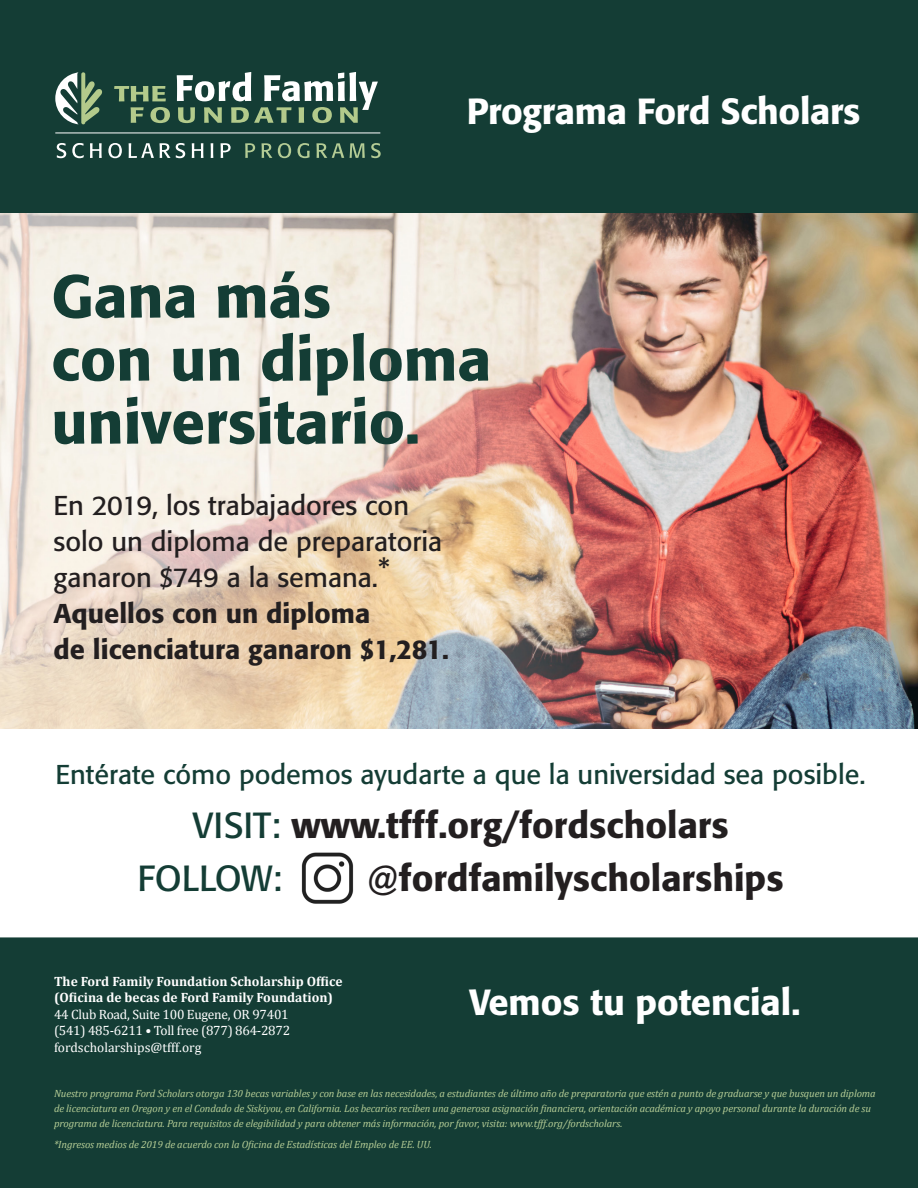
<style>
.page{position:relative;width:918px;height:1188px;background:#fff}
.page>*{position:absolute;margin:0;border:0;box-sizing:border-box;transform-origin:0 0}
.t1{font:500 60px/63px "Formata";color:#143d35}
.t2{font:500 36px "Formata";color:#231f20}
.t3{font:500 36px "Formata";letter-spacing:-.01em;color:#fff}
.t4{font:36px "Formata";color:#143d35}
.t5{font:27px/36px "Formata";color:#231f20}
.t6{font:27px "Formata";color:#143d35}
.basic_body{font:13.5px/16.5px "Cambria";letter-spacing:-.02em;color:#fff}
.small_print{font:italic 10.5px/15px "Cambria";letter-spacing:-.01em;color:#b4cc95}
.s1{font-weight:500}
.s2{font-weight:400;color:#143d35}
.s3{font-weight:700}
</style>
<div class="page">
<img style="left:0;top:212px;width:918px;height:517px">
<div style="left:1px;top:939px;width:917px;height:248px;background:#143d35"></div>
<div style="left:0;top:937px;width:918px;height:251px;border:2px solid #143d35"></div>
<img style="left:301px;top:852px;width:53px;height:52px">
<div style="left:0;top:0;width:918px;height:212px;background:#143d35"></div>
<hr style="left:55px;top:133px;width:325px;height:1px;background:#fff">
<svg style="left:55px;top:72px;width:47px;height:52px"></svg>
<svg style="left:131px;top:107px;width:13px;height:16px"></svg>
<svg style="left:150px;top:107px;width:20px;height:16px"></svg>
<svg style="left:177px;top:72px;width:201px;height:51px"></svg>
<svg style="left:114px;top:86px;width:52px;height:15px"></svg>
<svg style="left:57px;top:143px;width:9px;height:15px"></svg>
<svg style="left:72px;top:143px;width:12px;height:15px"></svg>
<svg style="left:90px;top:143px;width:12px;height:15px"></svg>
<svg style="left:108px;top:143px;width:14px;height:15px"></svg>
<svg style="left:129px;top:143px;width:25px;height:15px"></svg>
<svg style="left:160px;top:143px;width:10px;height:15px"></svg>
<svg style="left:176px;top:143px;width:9px;height:15px"></svg>
<svg style="left:192px;top:143px;width:11px;height:15px"></svg>
<svg style="left:211px;top:143px;width:2px;height:15px"></svg>
<svg style="left:221px;top:143px;width:10px;height:15px"></svg>
<svg style="left:245px;top:143px;width:10px;height:15px"></svg>
<svg style="left:262px;top:143px;width:10px;height:15px"></svg>
<svg style="left:278px;top:143px;width:13px;height:15px"></svg>
<svg style="left:298px;top:143px;width:12px;height:15px"></svg>
<svg style="left:316px;top:143px;width:28px;height:15px"></svg>
<svg style="left:350px;top:143px;width:15px;height:15px"></svg>
<svg style="left:371px;top:143px;width:10px;height:15px"></svg>
<p class="t3" style="left:467px;top:89px;width:395px">Programa Ford Scholars</p>
<p class="t1" style="left:51px;top:265px;width:441px">Gana más<br>con un diploma universitario.</p>
<p class="t5" style="left:54px;top:488px;width:397px">En 2019, los trabajadores con solo un diploma de preparatoria ganaron $749 a la semana.*<br><span class="s1">Aquellos con un diploma<br>de licenciatura ganaron $1,281.</span></p>
<p class="t6" style="left:56px;top:758px;width:811px">Entérate cómo podemos ayudarte a que la universidad sea posible.</p>
<p class="t2" style="left:193px;top:803px;width:538px"><span class="s2">VISIT:</span> www.tfff.org/fordscholars</p>
<p class="t4" style="left:138px;top:856px;width:146px">FOLLOW:</p>
<p class="t2" style="left:367px;top:856px;width:418px">@fordfamilyscholarships</p>
<p class="basic_body" style="left:54px;top:973px;width:290px"><span class="s3">The Ford Family Foundation Scholarship Office (Oficina de becas de Ford Family Foundation)<br></span>44 Club Road, Suite 100 Eugene, OR 97401<br>(541) 485-6211 • Toll free (877) 864-2872 fordscholarships@tfff.org</p>
<p class="t3" style="left:470px;top:980px;width:332px">Vemos tu potencial.</p>
<p class="small_print" style="left:54px;top:1085px;width:823px">Nuestro programa Ford Scholars otorga 130 becas variables y con base en las necesidades, a estudiantes de último año de preparatoria que estén a punto de graduarse y que busquen un diploma de licenciatura en Oregon y en el Condado de Siskiyou, en California. Los becarios reciben una generosa asignación financiera, orientación académica y apoyo personal durante la duración de su programa de licenciatura. Para requisitos de elegibilidad y para obtener más información, por favor, visita: www.tfff.org/fordscholars.</p>
<p class="small_print" style="left:54px;top:1137px;width:379px">*Ingresos medios de 2019 de acuerdo con la Oficina de Estadísticas del Empleo de EE. UU.</p>
</div>
